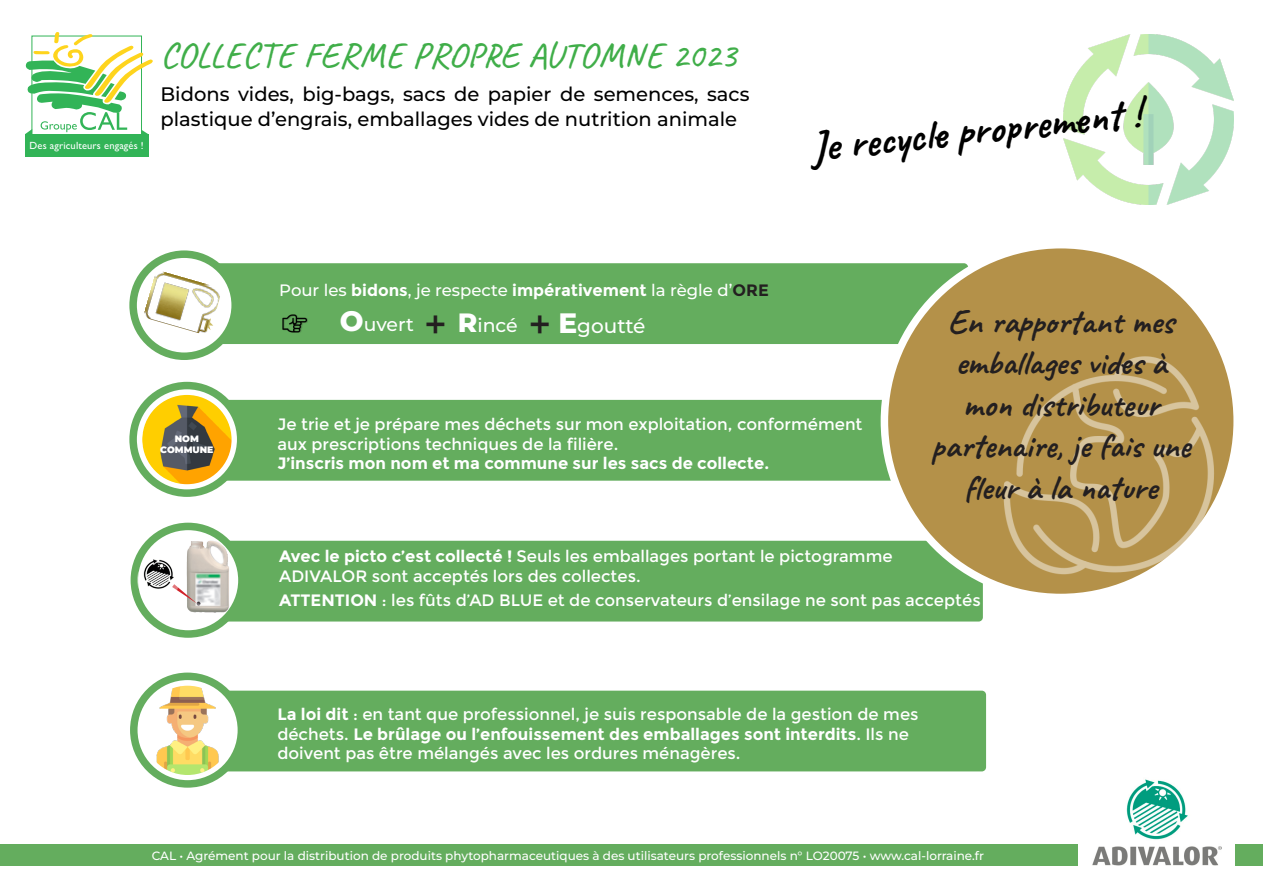
<style>
.page{position:relative;width:1263px;height:893px;background:#fff}
.page>*{position:absolute;margin:0;border:0;box-sizing:border-box;transform-origin:0 0}
.t1{font:700 42.9px "Caveat";color:#000}
.t2{font:37.8px "Montserrat";color:#231f20}
.t3{font:500 36px "Caveat";color:#40ae49}
.t4{font:700 34.5px/41.4px "Caveat";color:#231f20;text-align:center}
.t5{font:500 20.1px "Montserrat";color:#fff}
.t6{font:500 19.5px/25.5px "Montserrat";color:#000}
.t7{font:500 18.9px "Montserrat";color:#fff}
.t8{font:500 18.75px "Montserrat";color:#fff}
.t9{font:16.5px/19.8px "Montserrat";color:#fff}
.t10{font:500 16.5px "Montserrat";color:#fff}
.t11{font:700 16.5px "Montserrat";color:#fff}
.t12{font:500 12px "Montserrat";color:#fff}
.t13{font:10.5px "Gill Sans";letter-spacing:.015em;color:#fff}
.t14{font:900 9.3px "Montserrat";color:#fff}
.s1{font-weight:700}
.s2{font-weight:700;color:#231f20}
.s3{font-weight:800;font-size:28.2px}
.s4{font-weight:800;font-size:26.4px}
.s5{font-weight:800;font-size:28.05px}
</style>
<div class="page">
<img style="left:1064px;top:35px;width:169px;height:170px">
<div style="left:0;top:844px;width:1263px;height:22px;background:#64ad5e"></div>
<div style="left:143px;top:691px;width:843px;height:80px;background:#64ad5e"></div>
<svg style="left:134px;top:676px;width:107px;height:108px"></svg>
<div style="left:130px;top:673px;width:115px;height:115px;border:8px solid #64ad5e;border-radius:50%"></div>
<img style="left:143px;top:686px;width:89px;height:89px;border-radius:45px">
<div style="left:137px;top:263px;width:831px;height:81px;background:#64ad5e"></div>
<svg style="left:133px;top:254px;width:102px;height:102px"></svg>
<div style="left:129px;top:250px;width:110px;height:110px;border:8px solid #64ad5e;border-radius:50%"></div>
<svg style="left:138px;top:265px;width:89px;height:75px"></svg>
<img style="left:143px;top:269px;width:80px;height:67px">
<img style="left:279px;top:307px;width:32px;height:31px">
<div style="left:143px;top:400px;width:748px;height:81px;background:#64ad5e"></div>
<svg style="left:133px;top:386px;width:108px;height:107px"></svg>
<div style="left:129px;top:382px;width:115px;height:115px;border:8px solid #64ad5e;border-radius:50%"></div>
<img style="left:142px;top:395px;width:90px;height:89px;border-radius:45px">
<div style="left:144px;top:541px;width:839px;height:80px;background:#64ad5e"></div>
<svg style="left:134px;top:526px;width:108px;height:108px"></svg>
<div style="left:131px;top:523px;width:115px;height:115px;border:8px solid #64ad5e;border-radius:50%"></div>
<img style="left:176px;top:532px;width:59px;height:90px">
<svg style="left:172px;top:584px;width:25px;height:20px"></svg>
<div style="left:1079px;top:780px;width:156px;height:100px;background:#fff"></div>
<img style="left:1092px;top:779px;width:130px;height:87px">
<div style="left:884px;top:245px;width:353px;height:352px;background:#b49149;border-radius:50%"></div>
<img style="left:974px;top:330px;width:263px;height:269px">
<img style="left:137px;top:558px;width:43px;height:43px;border-radius:21px">
<div style="left:25px;top:134px;width:123px;height:22px;background:#32b457"></div>
<svg style="left:25px;top:32px;width:128px;height:103px"></svg>
<p class="t13" style="left:30px;top:139px;width:116px">Des agriculteurs engagés !</p>
<p class="t3" style="left:161px;top:32px;width:577px">COLLECTE FERME PROPRE AUTOMNE 2023</p>
<p class="t6" style="left:161px;top:80px;width:590px">Bidons vides, big-bags, sacs de papier de semences, sacs plastique d’engrais, emballages vides de nutrition animale</p>
<p class="t1" style="left:808px;top:120px;width:332px;rotate:-6deg">Je recycle proprement !</p>
<p class="t14" style="left:175px;top:433px;width:26px">NOM</p>
<p class="t14" style="left:160px;top:444px;width:55px">COMMUNE</p>
<p class="t10" style="left:279px;top:279px;width:491px">Pour les <span class="s1">bidons</span>, je respecte <span class="s1">impérativement</span> la règle d’<span class="s2">ORE</span></p>
<p class="t8" style="left:340px;top:312px;width:75px"><span class="s3">O</span>uvert</p>
<p class="t2" style="left:425px;top:304px;width:23px">+</p>
<p class="t7" style="left:458px;top:312px;width:61px"><span class="s4">R</span>incé</p>
<p class="t2" style="left:529px;top:304px;width:23px">+</p>
<p class="t5" style="left:558px;top:313px;width:89px"><span class="s5">E</span>goutté</p>
<p class="t9" style="left:277px;top:414px;width:587px">Je trie et je prépare mes déchets sur mon exploitation, conformément aux prescriptions techniques de la filière.</p>
<p class="t11" style="left:277px;top:454px;width:493px">J’inscris mon nom et ma commune sur les sacs de collecte.</p>
<p class="t4" style="left:931px;top:301px;width:260px">En rapportant mes emballages vides à mon distributeur partenaire, je fais une fleur à la nature</p>
<p class="t9" style="left:279px;top:547px;width:615px"><span class="s1">Avec le picto c’est collecté !</span> Seuls les emballages portant le pictogramme<br>ADIVALOR sont acceptés lors des collectes.</p>
<p class="t9" style="left:279px;top:591px;width:703px"><span class="s1">ATTENTION</span> : les fûts d’AD BLUE et de conservateurs d’ensilage ne sont pas acceptés</p>
<p class="t9" style="left:277px;top:704px;width:643px"><span class="s1">La loi dit</span> : en tant que professionnel, je suis responsable de la gestion de mes déchets. <span class="s1">Le brûlage ou l’enfouissement des emballages sont interdits</span>. Ils ne doivent pas être mélangés avec les ordures ménagères.</p>
<p class="t12" style="left:152px;top:847px;width:834px">CAL • Agrément pour la distribution de produits phytopharmaceutiques à des utilisateurs professionnels n° LO20075 • www.cal-lorraine.fr</p>
</div>
